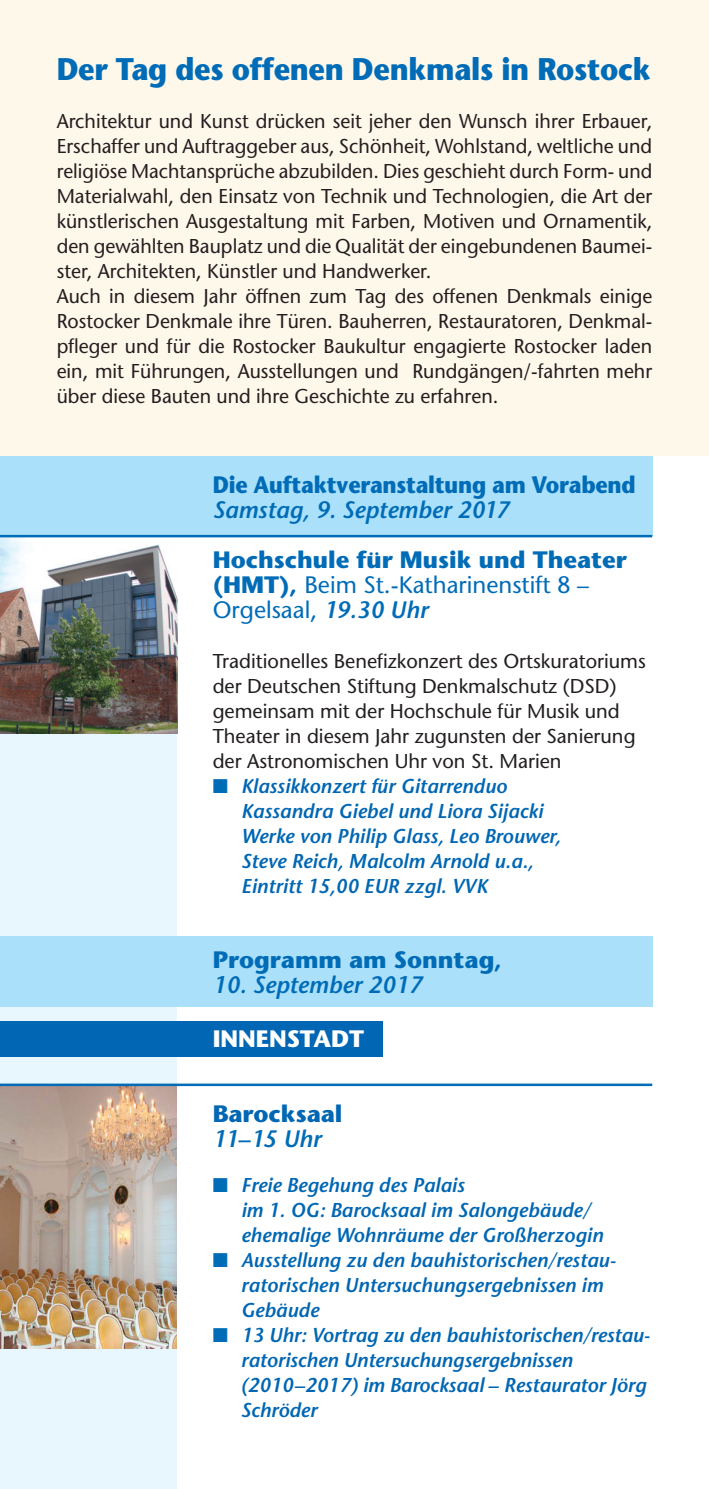
<style>
.page{position:relative;width:709px;height:1489px;background:#fff}
.page>*{position:absolute;margin:0;border:0;box-sizing:border-box;transform-origin:0 0}
.t1{font:700 31.25px "Stone Sans";letter-spacing:-.01em;color:#006cb7;scale:.92 1}
.t2{font:23.75px/25px "Stone Sans";color:#006cb7}
.t3{font:italic 600 23.75px "Stone Sans";color:#006cb7}
.t4{font:700 23.75px "Stone Sans";letter-spacing:-.01em;color:#006cb7;scale:.9 1}
.t5{font:700 23.75px "Stone Sans";letter-spacing:-.01em;color:#006cb7}
.t6{font:700 23.75px "Stone Sans";color:#fff}
.t7{font:700 23.75px "Stone Sans";color:#0166b3}
.t8{font:20px/25px "Stone Sans";color:#231f20}
.t9{font:italic 600 20px/25px "Stone Sans";color:#0166b3}
.s1{font-weight:700}
.s2{font-weight:600;font-style:italic}
.s3{color:#006cb7}
</style>
<div class="page">
<hr style="left:708px;top:0;width:1px;height:1488px;background:#e8f6fd">
<div style="left:0;top:454px;width:177px;height:1034px;background:#e8f6fd"></div>
<div style="left:0;top:454px;width:652px;height:81px;background:#aae0f9"></div>
<div style="left:0;top:0;width:709px;height:455px;background:#fef8eb"></div>
<img style="left:0;top:537px;width:177px;height:196px">
<hr style="left:0;top:535px;width:652px;height:2px;background:#006cb7">
<img style="left:708px;top:530px;width:1px;height:114px">
<div style="left:0;top:935px;width:652px;height:71px;background:#aae0f9"></div>
<img style="left:0;top:1086px;width:177px;height:262px">
<hr style="left:0;top:1083px;width:652px;height:3px;background:#006cb7">
<div style="left:0;top:1020px;width:383px;height:36px;background:#0166b3"></div>
<img style="left:708px;top:1148px;width:1px;height:269px">
<h1 class="t1" style="left:57px;top:57px;width:647px">Der Tag des offenen Denkmals in Rostock</h1>
<p class="t8" style="left:57px;top:111px;width:597px">Architektur und Kunst drücken seit jeher den Wunsch ihrer Erbauer, Erschaffer und Auftraggeber aus, Schönheit, Wohlstand, weltliche und religiöse Machtansprüche abzubilden. Dies geschieht durch Form- und Materialwahl, den Einsatz von Technik und Technologien, die Art der künstlerischen Ausgestaltung mit Farben, Motiven und Ornamentik, den gewählten Bauplatz und die Qualität der eingebundenen Baumei&shy;ster, Architekten, Künstler und Handwerker.<br>Auch in diesem Jahr öffnen zum Tag des offenen Denkmals einige Rostocker Denkmale ihre Türen. Bauherren, Restauratoren, Denkmal&shy;pfleger und für die Rostocker Baukultur engagierte Rostocker laden ein, mit Führungen, Ausstellungen und Rundgängen/-fahrten mehr über diese Bauten und ihre Geschichte zu erfahren.</p>
<p class="t4" style="left:213px;top:475px;width:471px">Die Auftaktveranstaltung am Vorabend</p>
<p class="t3" style="left:213px;top:500px;width:298px">Samstag, 9. September 2017</p>
<p class="t2" style="left:213px;top:549px;width:415px"><span class="s1">Hochschule für Musik und Theater (HMT),</span> Beim St.-Katharinenstift 8 –<br>Orgelsaal, <span class="s2">19.30 Uhr</span></p>
<p class="t8" style="left:213px;top:650px;width:435px">Traditionelles Benefizkonzert des Ortskuratoriums der Deutschen Stiftung Denkmalschutz (DSD) gemeinsam mit der Hochschule für Musik und Theater in diesem Jahr zugunsten der Sanierung der Astronomischen Uhr von St. Marien</p>
<p class="t9" style="left:241px;top:775px;width:321px;text-indent:-28px"><span class="s3">■</span> Klassikkonzert für Gitarrenduo Kassandra Giebel und Liora Sijacki Werke von Philip Glass, Leo Brouwer, Steve Reich, Malcolm Arnold u.a., Eintritt 15,00 EUR zzgl. VVK</p>
<p class="t5" style="left:213px;top:950px;width:291px">Programm am Sonntag,</p>
<p class="t3" style="left:213px;top:975px;width:211px">10. September 2017</p>
<p class="t6" style="left:213px;top:1029px;width:153px">INNENSTADT</p>
<p class="t7" style="left:213px;top:1104px;width:131px">Barocksaal</p>
<p class="t3" style="left:213px;top:1129px;width:110px">11–15 Uhr</p>
<p class="t9" style="left:241px;top:1174px;width:363px;text-indent:-28px"><span class="s3">■</span> Freie Begehung des Palais<br>im 1. OG: Barocksaal im Salongebäude/ ehemalige Wohnräume der Großherzogin</p>
<p class="t9" style="left:241px;top:1249px;width:377px;text-indent:-28px"><span class="s3">■</span> Ausstellung zu den bauhistorischen/restau - ratorischen Untersuchungsergebnissen im<br>Gebäude</p>
<p class="t9" style="left:241px;top:1324px;width:411px;text-indent:-28px"><span class="s3">■</span> 13 Uhr: Vortrag zu den bauhistorischen/restau&shy;ratorischen Untersuchungsergebnissen (2010–2017) im Barocksaal – Restaurator Jörg Schröder</p>
</div>
